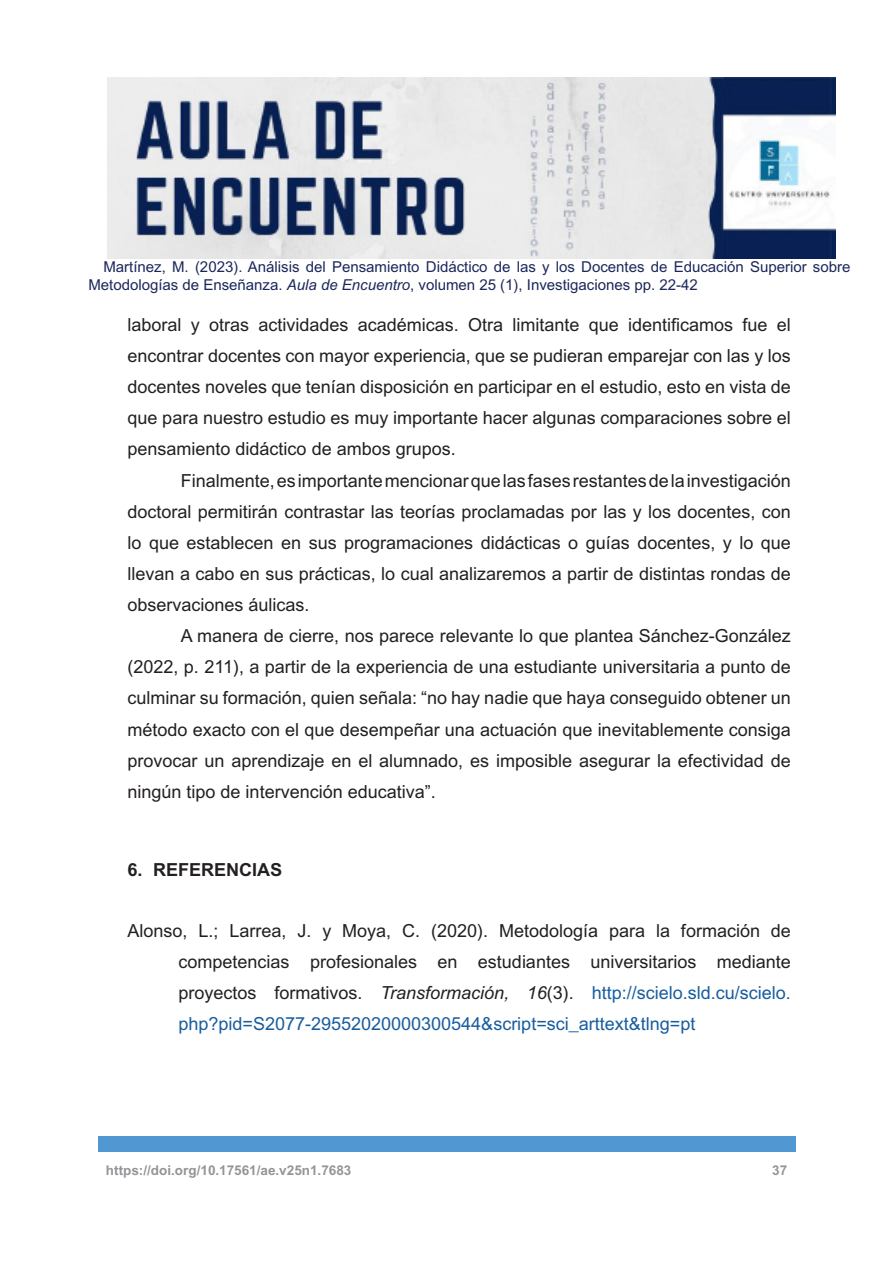
<style>
.page{position:relative;width:893px;height:1263px;background:#fff}
.page>*{position:absolute;margin:0;border:0;box-sizing:border-box;transform-origin:0 0}
.TX{font:18px/31.2px "Arial MT Std";color:#231f20;text-align:justify}
.Ref{font:18px/31.2px "Arial MT Std";color:#231f20;text-align:justify}
.t1{font:700 18px "Arial MT Std";color:#231f20}
.t2{font:15px/18px "Arial MT Std";color:#1c275a}
.t3{font:700 13.5px "Arial MT Std";color:#939598}
.s1{font-style:italic}
.s2{color:#175d9e}
</style>
<div class="page">
<img style="left:108px;top:77px;width:727px;height:182px">
<div style="left:98px;top:1136px;width:697px;height:16px;background:#5198d2"></div>
<p class="t2" style="left:88px;top:258px;width:764px;text-indent:15px">Martínez, M. (2023). Análisis del Pensamiento Didáctico de las y los Docentes de Educación Superior sobre<br>Metodologías de Enseñanza. <span class="s1">Aula de Encuentro</span>, volumen 25 (1), Investigaciones pp. 22-42</p>
<p class="TX" style="left:128px;top:309px;width:665px">laboral y otras actividades académicas. Otra limitante que identificamos fue el encontrar docentes con mayor experiencia, que se pudieran emparejar con las y los docentes noveles que tenían disposición en participar en el estudio, esto en vista de que para nuestro estudio es muy importante hacer algunas comparaciones sobre el pensamiento didáctico de ambos grupos.</p>
<p class="TX" style="left:128px;top:465px;width:665px;text-indent:53px">Finalmente, es importante mencionar que las fases restantes de la investigación doctoral permitirán contrastar las teorías proclamadas por las y los docentes, con lo que establecen en sus programaciones didácticas o guías docentes, y lo que llevan a cabo en sus prácticas, lo cual analizaremos a partir de distintas rondas de observaciones áulicas.</p>
<p class="TX" style="left:128px;top:620px;width:665px;text-indent:53px">A manera de cierre, nos parece relevante lo que plantea Sánchez-González (2022, p. 211), a partir de la experiencia de una estudiante universitaria a punto de culminar su formación, quien señala: “no hay nadie que haya conseguido obtener un método exacto con el que desempeñar una actuación que inevitablemente consiga provocar un aprendizaje en el alumnado, es imposible asegurar la efectividad de ningún tipo de intervención educativa”.</p>
<h1 class="t1" style="left:128px;top:859px;width:156px">6. REFERENCIAS</h1>
<p class="Ref" style="left:179px;top:915px;width:614px;text-indent:-51px">Alonso, L.; Larrea, J. y Moya, C. (2020). Metodología para la formación de competencias profesionales en estudiantes universitarios mediante proyectos formativos. <span class="s1">Transformación, 16</span>(3). <span class="s2">http://scielo.sld.cu/scielo. php?pid=S2077-29552020000300544&amp;script=sci_arttext&amp;tlng=pt</span></p>
<p class="t3" style="left:106px;top:1162px;width:247px">https://doi.org/10.17561/ae.v25n1.7683</p>
<p class="t3" style="left:772px;top:1162px;width:17px">37</p>
</div>
